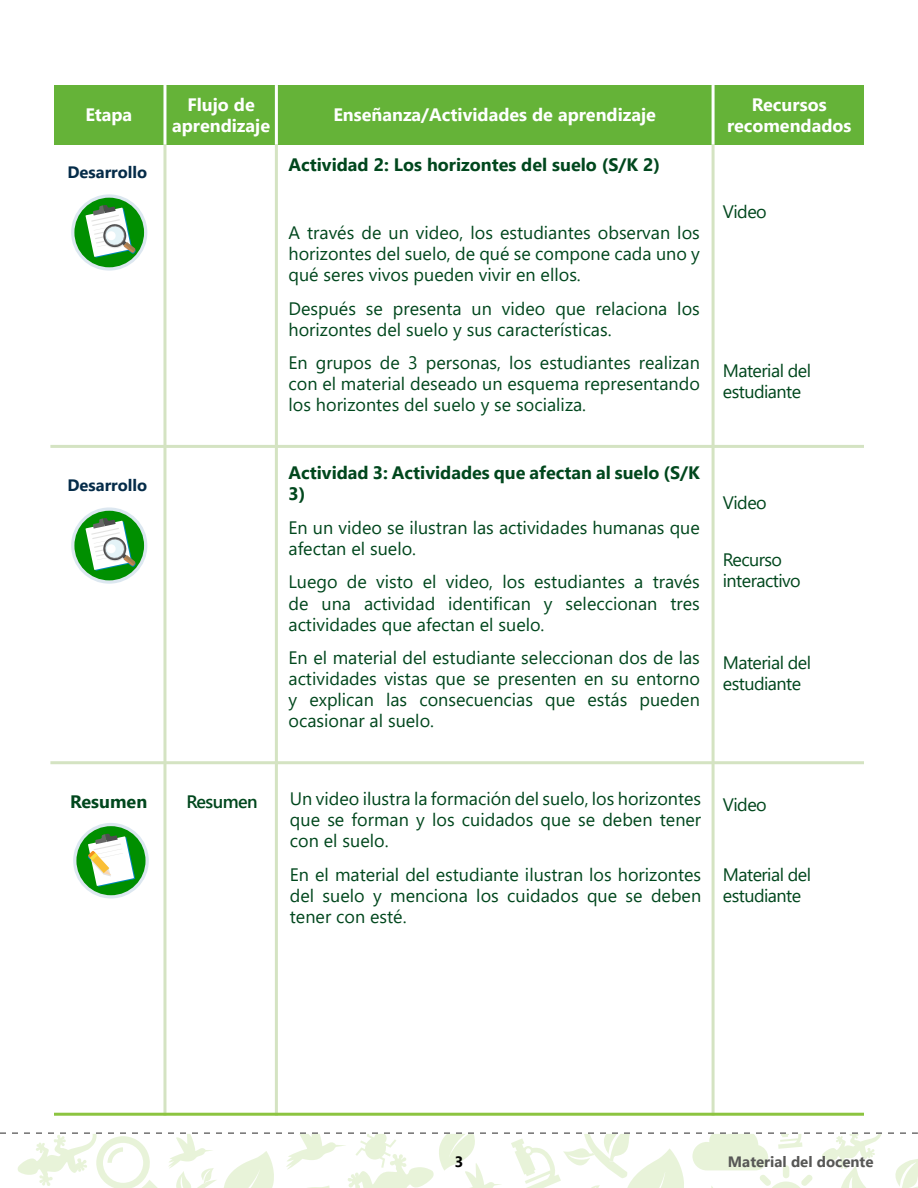
<style>
.page{position:relative;width:918px;height:1188px;background:#fff}
.page>*{position:absolute;margin:0;border:0;box-sizing:border-box;transform-origin:0 0}
.t1{font:18px/21px "Segoe UI";color:#00471d;text-align:justify}
.t2{font:700 18px/21px "Segoe UI";color:#00471d}
.t3{font:18px/21px "Segoe UI";letter-spacing:-.03em;color:#00471d}
.t4{font:700 18px/21px "Segoe UI";color:#fff;text-align:center}
.t5{font:600 18px "Segoe UI";letter-spacing:-.03em;color:#00471d}
.t6{font:700 16.5px "Segoe UI";color:#052c49}
.t7{font:700 15px "Segoe UI";color:#575756}
.t8{font:700 15px "Segoe UI";color:#000}
</style>
<div class="page">
<svg style="left:0;top:1132px;width:918px;height:56px"></svg>
<div style="left:54px;top:85px;width:810px;height:60px;background:#65b338"></div>
<hr style="left:163px;top:85px;width:3px;height:60px;background:#fff">
<hr style="left:275px;top:85px;width:3px;height:60px;background:#fff">
<hr style="left:712px;top:85px;width:3px;height:60px;background:#fff">
<hr style="left:163px;top:145px;width:3px;height:971px;background:#d4e3c2">
<hr style="left:275px;top:145px;width:3px;height:971px;background:#d4e3c2">
<hr style="left:712px;top:145px;width:3px;height:971px;background:#d4e3c2">
<hr style="left:54px;top:1113px;width:810px;height:3px;background:#8cc440">
<svg style="left:71px;top:194px;width:76px;height:77px"></svg>
<div style="left:74px;top:198px;width:70px;height:69px;background:#008f00;border-radius:50%"></div>
<svg style="left:86px;top:205px;width:50px;height:53px"></svg>
<svg style="left:71px;top:508px;width:76px;height:76px"></svg>
<div style="left:74px;top:511px;width:70px;height:69px;background:#008f00;border-radius:50%"></div>
<svg style="left:86px;top:518px;width:50px;height:53px"></svg>
<hr style="left:50px;top:761px;width:814px;height:3px;background:#d4e3c2">
<hr style="left:50px;top:445px;width:814px;height:3px;background:#d4e3c2">
<div style="left:73px;top:823px;width:76px;height:75px;background:#dce7f0;border-radius:50%"></div>
<div style="left:76px;top:826px;width:70px;height:69px;background:#008f00;border-radius:50%"></div>
<svg style="left:88px;top:833px;width:47px;height:54px"></svg>
<p class="t4" style="left:85px;top:104px;width:48px">Etapa</p>
<p class="t4" style="left:172px;top:94px;width:99px">Flujo de aprendizaje</p>
<p class="t4" style="left:727px;top:94px;width:126px">Recursos recomendados</p>
<p class="t4" style="left:333px;top:104px;width:324px">Enseñanza/Actividades de aprendizaje</p>
<p class="t6" style="left:67px;top:159px;width:81px">Desarrollo</p>
<p class="t6" style="left:67px;top:472px;width:81px">Desarrollo</p>
<p class="t2" style="left:70px;top:791px;width:78px">Resumen</p>
<p class="t5" style="left:186px;top:787px;width:73px">Resumen</p>
<p class="t2" style="left:289px;top:154px;width:373px">Actividad 2: Los horizontes del suelo (S/K 2)</p>
<p class="t1" style="left:289px;top:222px;width:413px">A través de un video, los estudiantes observan los horizontes del suelo, de qué se compone cada uno y qué seres vivos pueden vivir en ellos.</p>
<p class="t1" style="left:289px;top:297px;width:413px">Después se presenta un video que relaciona los horizontes del suelo y sus características.</p>
<p class="t1" style="left:289px;top:352px;width:413px">En grupos de 3 personas, los estudiantes realizan con el material deseado un esquema representando los horizontes del suelo y se socializa.</p>
<p class="t2" style="left:289px;top:462px;width:413px">Actividad 3: Actividades que afectan al suelo (S/K<br>3)</p>
<p class="t1" style="left:289px;top:517px;width:413px">En un video se ilustran las actividades humanas que afectan el suelo.</p>
<p class="t1" style="left:289px;top:571px;width:413px">Luego de visto el video, los estudiantes a través de una actividad identifican y seleccionan tres actividades que afectan el suelo.</p>
<p class="t1" style="left:289px;top:647px;width:413px">En el material del estudiante seleccionan dos de las actividades vistas que se presenten en su entorno y explican las consecuencias que estás pueden ocasionar al suelo.</p>
<p class="t1" style="left:723px;top:200px;width:45px">Video</p>
<p class="t3" style="left:723px;top:360px;width:90px">Material del estudiante</p>
<p class="t1" style="left:723px;top:492px;width:45px">Video</p>
<p class="t3" style="left:723px;top:549px;width:80px">Recurso interactivo</p>
<p class="t3" style="left:723px;top:652px;width:90px">Material del estudiante</p>
<p class="t1" style="left:290px;top:788px;width:413px">Un video ilustra la formación del suelo, los horizontes que se forman y los cuidados que se deben tener con el suelo.</p>
<p class="t1" style="left:290px;top:864px;width:413px">En el material del estudiante ilustran los horizontes del suelo y menciona los cuidados que se deben tener con esté.</p>
<p class="t1" style="left:723px;top:794px;width:45px">Video</p>
<p class="t3" style="left:723px;top:863px;width:90px">Material del estudiante</p>
<p class="t8" style="left:455px;top:1150px;width:10px">3</p>
<p class="t7" style="left:728px;top:1149px;width:147px">Material del docente</p>
</div>
